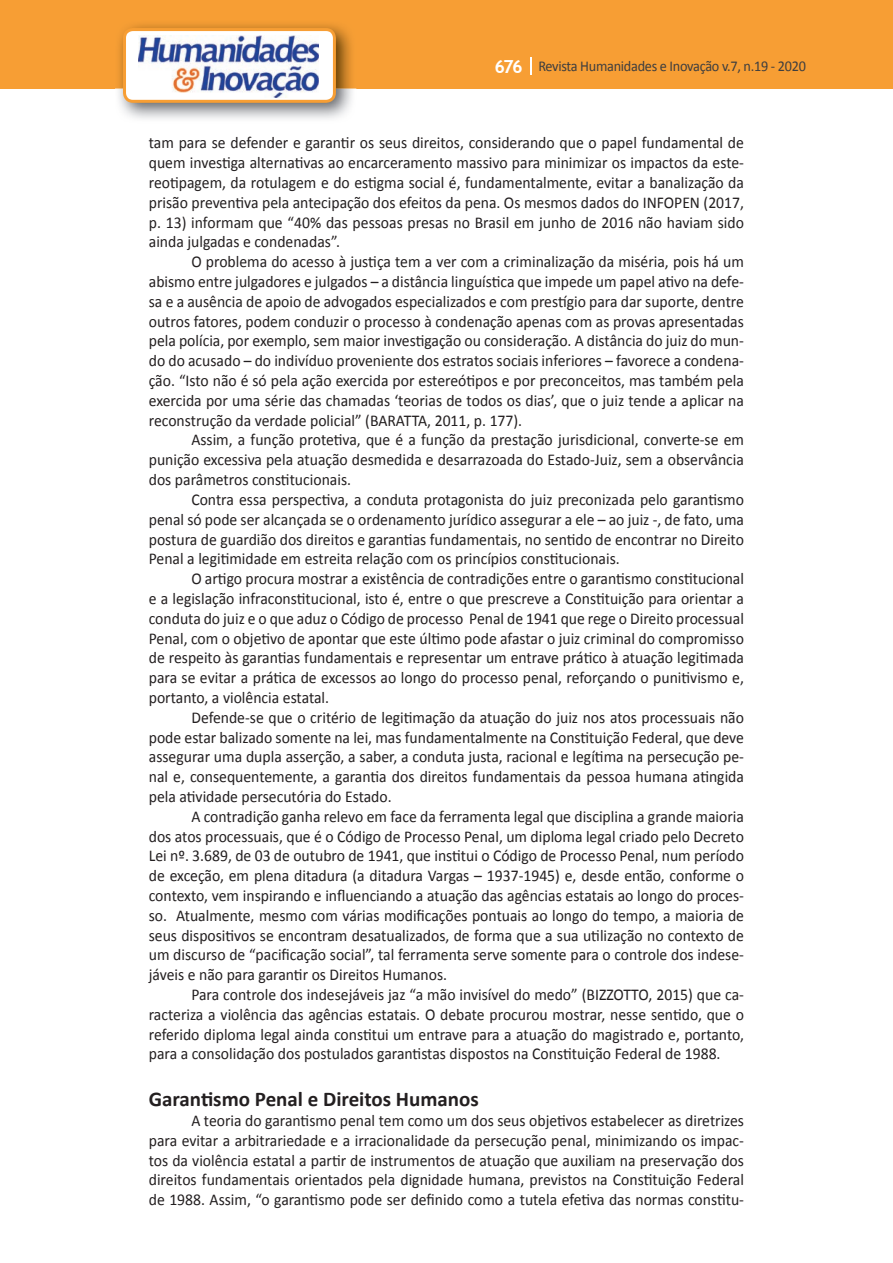
<style>
.page{position:relative;width:893px;height:1263px;background:#fff}
.page>*{position:absolute;margin:0;border:0;box-sizing:border-box;transform-origin:0 0}
.t1{font:700 21px "Calibri";color:#231f20}
.t2{font:16.5px/19.8px "Calibri";color:#231f20;text-align:justify;scale:.95 1}
.t3{font:15px "Calibri";letter-spacing:-.02em;color:#3e3e3f;scale:.95 1}
.s1{font-family:"Trebuchet MS";font-weight:700;font-size:18px;color:#fff}
</style>
<div class="page">
<div style="left:0;top:0;width:893px;height:88px;background:#f79e34"></div>
<svg style="left:530px;top:57px;width:2px;height:18px"></svg>
<img style="left:115px;top:24px;width:241px;height:95px">
<svg style="left:123px;top:28px;width:213px;height:75px"></svg>
<p class="t3" style="left:495px;top:57px;width:329px"><span class="s1">676</span> Revista Humanidades e Inovação v.7, n.19 - 2020</p>
<p class="t2" style="left:149px;top:133px;width:628px">tam para se defender e garantir os seus direitos, considerando que o papel fundamental de quem investiga alternativas ao encarceramento massivo para minimizar os impactos da este&shy;reotipagem, da rotulagem e do estigma social é, fundamentalmente, evitar a banalização da prisão preventiva pela antecipação dos efeitos da pena. Os mesmos dados do INFOPEN (2017, p. 13) informam que “40% das pessoas presas no Brasil em junho de 2016 não haviam sido ainda julgadas e condenadas”.</p>
<p class="t2" style="left:149px;top:252px;width:628px;text-indent:43px">O problema do acesso à justiça tem a ver com a criminalização da miséria, pois há um abismo entre julgadores e julgados – a distância linguística que impede um papel ativo na defe&shy;sa e a ausência de apoio de advogados especializados e com prestígio para dar suporte, dentre outros fatores, podem conduzir o processo à condenação apenas com as provas apresentadas pela polícia, por exemplo, sem maior investigação ou consideração. A distância do juiz do mun&shy;do do acusado – do indivíduo proveniente dos estratos sociais inferiores – favorece a condena&shy;ção. “Isto não é só pela ação exercida por estereótipos e por preconceitos, mas também pela exercida por uma série das chamadas ‘teorias de todos os dias’, que o juiz tende a aplicar na reconstrução da verdade policial” (BARATTA, 2011, p. 177).</p>
<p class="t2" style="left:149px;top:430px;width:628px;text-indent:43px">Assim, a função protetiva, que é a função da prestação jurisdicional, converte-se em punição excessiva pela atuação desmedida e desarrazoada do Estado-Juiz, sem a observância dos parâmetros constitucionais.</p>
<p class="t2" style="left:149px;top:490px;width:628px;text-indent:43px">Contra essa perspectiva, a conduta protagonista do juiz preconizada pelo garantismo penal só pode ser alcançada se o ordenamento jurídico assegurar a ele – ao juiz -, de fato, uma postura de guardião dos direitos e garantias fundamentais, no sentido de encontrar no Direito Penal a legitimidade em estreita relação com os princípios constitucionais.</p>
<p class="t2" style="left:149px;top:569px;width:628px;text-indent:43px">O artigo procura mostrar a existência de contradições entre o garantismo constitucional e a legislação infraconstitucional, isto é, entre o que prescreve a Constituição para orientar a conduta do juiz e o que aduz o Código de processo Penal de 1941 que rege o Direito processual Penal, com o objetivo de apontar que este último pode afastar o juiz criminal do compromisso de respeito às garantias fundamentais e representar um entrave prático à atuação legitimada para se evitar a prática de excessos ao longo do processo penal, reforçando o punitivismo e, portanto, a violência estatal.</p>
<p class="t2" style="left:149px;top:707px;width:628px;text-indent:43px">Defende-se que o critério de legitimação da atuação do juiz nos atos processuais não pode estar balizado somente na lei, mas fundamentalmente na Constituição Federal, que deve assegurar uma dupla asserção, a saber, a conduta justa, racional e legítima na persecução pe&shy;nal e, consequentemente, a garantia dos direitos fundamentais da pessoa humana atingida pela atividade persecutória do Estado.</p>
<p class="t2" style="left:149px;top:806px;width:628px;text-indent:43px">A contradição ganha relevo em face da ferramenta legal que disciplina a grande maioria dos atos processuais, que é o Código de Processo Penal, um diploma legal criado pelo Decreto Lei nº. 3.689, de 03 de outubro de 1941, que institui o Código de Processo Penal, num período de exceção, em plena ditadura (a ditadura Vargas – 1937-1945) e, desde então, conforme o contexto, vem inspirando e influenciando a atuação das agências estatais ao longo do proces&shy;so. Atualmente, mesmo com várias modificações pontuais ao longo do tempo, a maioria de seus dispositivos se encontram desatualizados, de forma que a sua utilização no contexto de um discurso de “pacificação social”, tal ferramenta serve somente para o controle dos indese&shy;jáveis e não para garantir os Direitos Humanos.</p>
<p class="t2" style="left:149px;top:985px;width:628px;text-indent:43px">Para controle dos indesejáveis jaz “a mão invisível do medo” (BIZZOTTO, 2015) que ca&shy;racteriza a violência das agências estatais. O debate procurou mostrar, nesse sentido, que o referido diploma legal ainda constitui um entrave para a atuação do magistrado e, portanto, para a consolidação dos postulados garantistas dispostos na Constituição Federal de 1988.</p>
<p class="t1" style="left:149px;top:1086px;width:332px">Garantismo Penal e Direitos Humanos</p>
<p class="t2" style="left:149px;top:1111px;width:628px;text-indent:43px">A teoria do garantismo penal tem como um dos seus objetivos estabelecer as diretrizes para evitar a arbitrariedade e a irracionalidade da persecução penal, minimizando os impac&shy;tos da violência estatal a partir de instrumentos de atuação que auxiliam na preservação dos direitos fundamentais orientados pela dignidade humana, previstos na Constituição Federal de 1988. Assim, “o garantismo pode ser definido como a tutela efetiva das normas constitu-</p>
</div>
